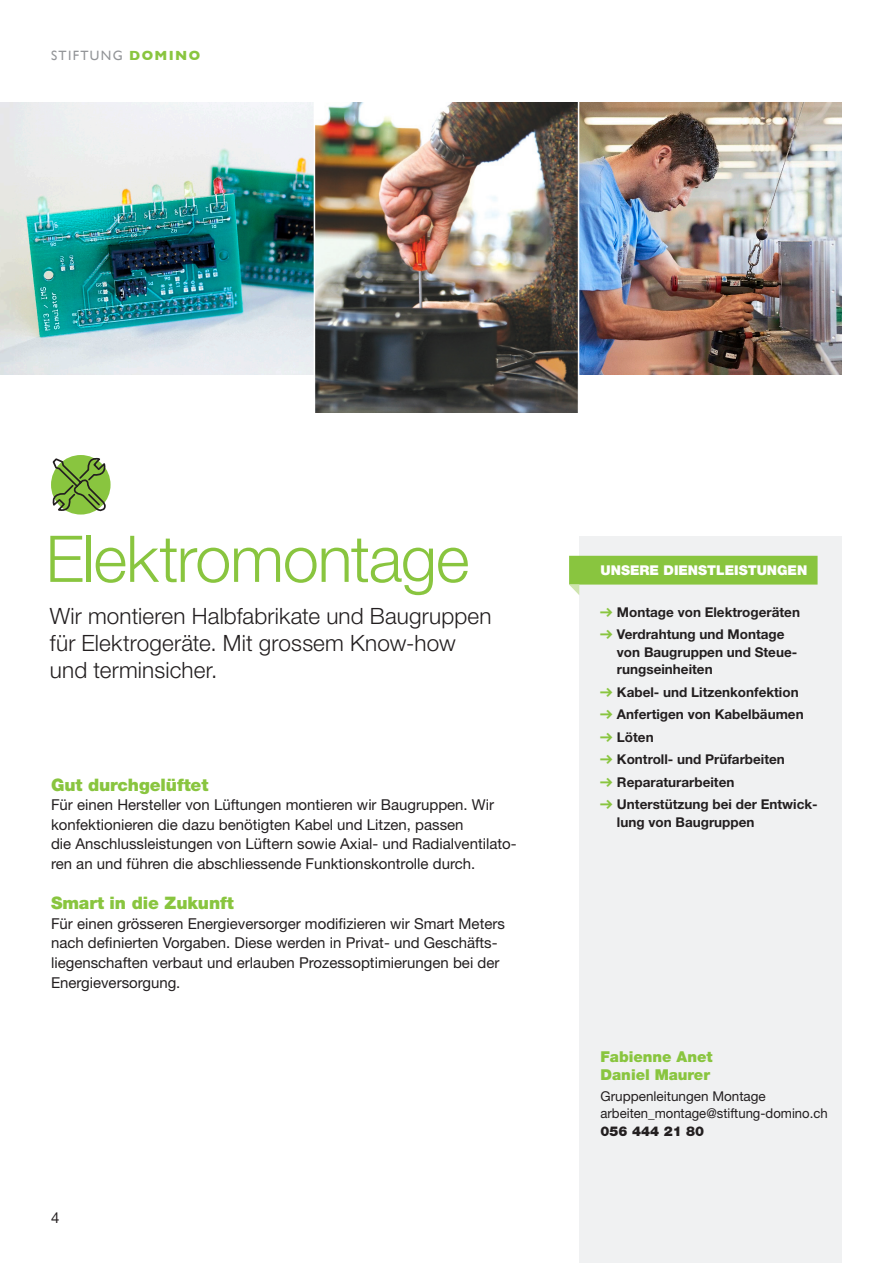
<style>
.page{position:relative;width:893px;height:1263px;background:#fff}
.page>*{position:absolute;margin:0;border:0;box-sizing:border-box;transform-origin:0 0}
.t1{font:300 64.5px "Helvetica Neue LT Pro";letter-spacing:-.015em;color:#89c53f}
.t2{font:300 22.5px/27px "Helvetica Neue LT Pro";letter-spacing:.01em;color:#231f20}
.t3{font:900 17.25px "Helvetica Neue LT Pro";letter-spacing:-.005em;color:#89c53f}
.t4{font:15px/19.6px "Helvetica Neue LT Pro";color:#231f20}
.t5{font:900 15px/18px "Helvetica Neue LT Pro";letter-spacing:-.005em;color:#89c53f}
.t6{font:700 13.5px/17.2px "Helvetica Neue LT Pro";color:#231f20}
.t7{font:13.5px/17.2px "Helvetica Neue LT Pro";color:#231f20}
.t8{font:900 13.5px "Helvetica Neue LT Pro";color:#fff}
.t9{font:13.5px "Gill Sans";letter-spacing:.1em;color:#939598}
.t10{font:900 13.5px "Helvetica Neue LT Pro";color:#231f20}
.s1{font-weight:700;color:#89c53f}
.s2{font-family:"Munken Sans";color:#89c53f}
</style>
<div class="page">
<div style="left:579px;top:536px;width:263px;height:727px;background:#f0f1f2"></div>
<div style="left:569px;top:556px;width:249px;height:29px;background:#89c53f"></div>
<svg style="left:569px;top:585px;width:10px;height:10px"></svg>
<img style="left:0;top:102px;width:314px;height:272px">
<img style="left:579px;top:102px;width:263px;height:272px">
<img style="left:315px;top:102px;width:263px;height:310px">
<div style="left:51px;top:455px;width:60px;height:59px;background:#89c53f;border-radius:50%"></div>
<svg style="left:53px;top:458px;width:53px;height:53px"></svg>
<p class="t9" style="left:51px;top:48px;width:151px">STIFTUNG <span class="s1">DOMINO</span></p>
<h1 class="t1" style="left:46px;top:519px;width:425px">Elektromontage</h1>
<h2 class="t2" style="left:50px;top:602px;width:443px">Wir montieren Halbfabrikate und Baugruppen für Elektrogeräte. Mit grossem Know-how und terminsicher.</h2>
<p class="t3" style="left:51px;top:774px;width:159px">Gut durchgelüftet</p>
<p class="t4" style="left:51px;top:795px;width:467px">Für einen Hersteller von Lüftungen montieren wir Baugruppen. Wir konfektionieren die dazu benötigten Kabel und Litzen, passen<br>die Anschlussleistungen von Lüftern sowie Axial- und Radialventilato&shy;ren an und führen die abschliessende Funktionskontrolle durch.</p>
<p class="t3" style="left:51px;top:892px;width:184px">Smart in die Zukunft</p>
<p class="t4" style="left:51px;top:913px;width:455px">Für einen grösseren Energieversorger modifizieren wir Smart Meters nach definierten Vorgaben. Diese werden in Privat- und Geschäfts&shy;liegenschaften verbaut und erlauben Prozessoptimierungen bei der Energieversorgung.</p>
<p class="t4" style="left:51px;top:1207px;width:10px">4</p>
<p class="t8" style="left:601px;top:562px;width:208px">UNSERE DIENSTLEISTUNGEN</p>
<p class="t6" style="left:600px;top:603px;width:202px"><span class="s2">→</span> Montage von Elektrogeräten</p>
<p class="t6" style="left:617px;top:626px;width:182px;text-indent:-17px"><span class="s2">→</span> Verdrahtung und Montage von Baugruppen und Steue&shy;rungseinheiten</p>
<p class="t6" style="left:600px;top:683px;width:201px"><span class="s2">→</span> Kabel- und Litzenkonfektion</p>
<p class="t6" style="left:600px;top:705px;width:206px"><span class="s2">→</span> Anfertigen von Kabelbäumen</p>
<p class="t6" style="left:600px;top:728px;width:56px"><span class="s2">→</span> Löten</p>
<p class="t6" style="left:600px;top:750px;width:187px"><span class="s2">→</span> Kontroll- und Prüfarbeiten</p>
<p class="t6" style="left:600px;top:773px;width:136px"><span class="s2">→</span> Reparaturarbeiten</p>
<p class="t6" style="left:617px;top:796px;width:202px;text-indent:-17px"><span class="s2">→</span> Unterstützung bei der Entwick&shy;lung von Baugruppen</p>
<p class="t5" style="left:601px;top:1048px;width:113px">Fabienne Anet<br>Daniel Maurer</p>
<p class="t7" style="left:601px;top:1087px;width:229px">Gruppenleitungen Montage arbeiten_montage@stiftung-domino.ch</p>
<p class="t10" style="left:601px;top:1123px;width:105px">056 444 21 80</p>
</div>
